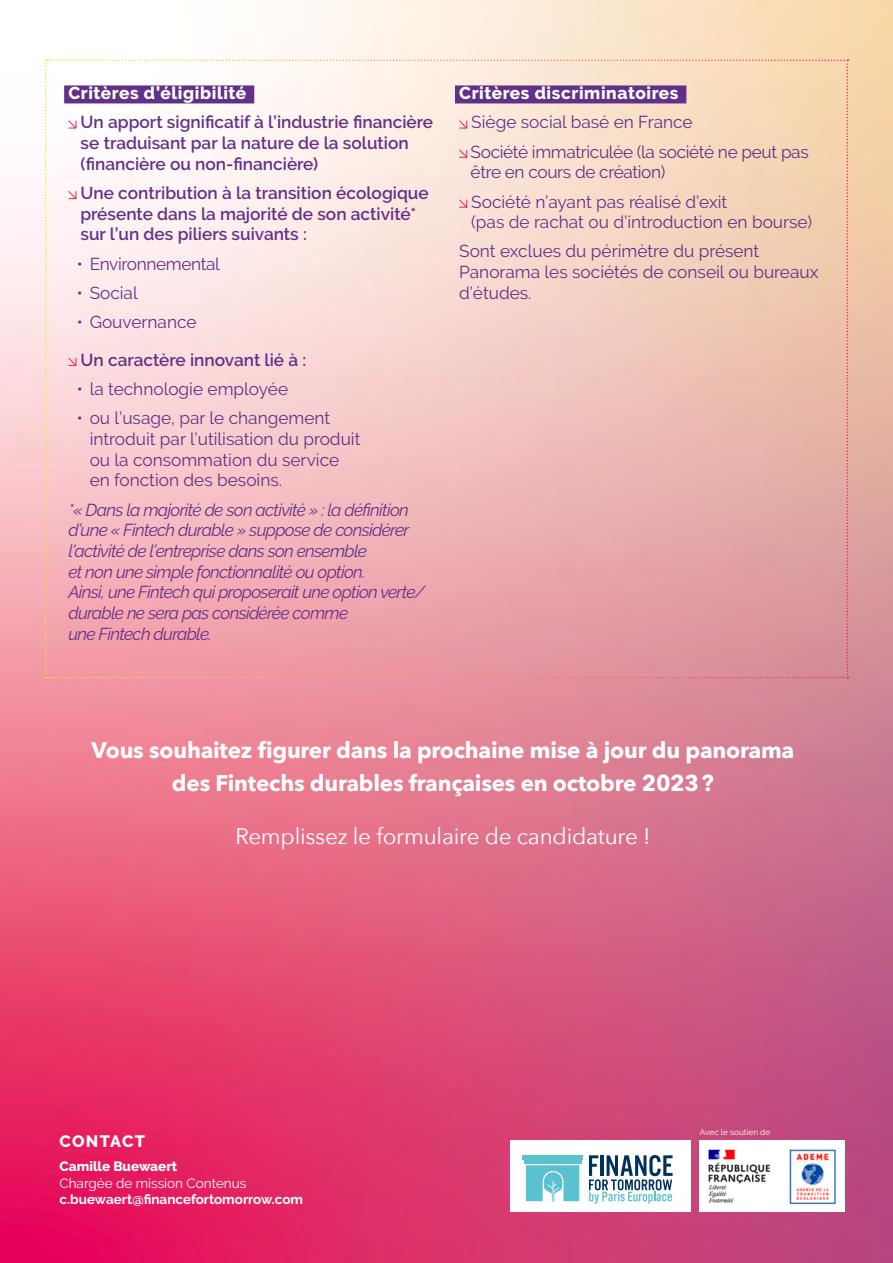
<style>
.page{position:relative;width:893px;height:1263px;background:#fff}
.page>*{position:absolute;margin:0;border:0;box-sizing:border-box;transform-origin:0 0}
.t1{font:700 22.5px/33px "Avenir Next";letter-spacing:-.01em;color:#fff;text-align:center}
.t2{font:22.5px "Avenir Next";letter-spacing:-.01em;color:#fff}
.t3{font:17.25px/20.7px "Raleway";color:#633089}
.t4{font:italic 17.25px/20.7px "Raleway";letter-spacing:-.04em;color:#633089}
.t5{font:600 17.25px/20.7px "Raleway";color:#633089}
.t6{font:17.25px/29.2px "Raleway";letter-spacing:-.02em;color:#633089}
.t7{font:800 17.25px "Raleway";letter-spacing:.035em;color:#fff}
.t8{font:800 16.5px "Raleway";letter-spacing:.075em;color:#fff}
.t9{font:700 13.5px "Raleway";color:#fff}
.t10{font:13.5px "Raleway";color:#fff}
.t11{font:800 13.5px "Raleway";color:#fff}
.t12{font:8.25px "Raleway";color:#fff}
</style>
<div class="page">
<img style="left:0;top:0;width:893px;height:1263px">
<div style="left:510px;top:1141px;width:181px;height:71px;background:#fff"></div>
<hr style="left:522px;top:1155px;width:61px;height:4px;background:#5ac1d0">
<hr style="left:524px;top:1160px;width:57px;height:4px;background:#5ac1d0">
<svg style="left:526px;top:1165px;width:53px;height:37px;background:#75cbd7"></svg>
<svg style="left:589px;top:1155px;width:84px;height:49px"></svg>
<img style="left:699px;top:1141px;width:145px;height:71px">
<svg style="left:45px;top:60px;width:803px;height:618px;background:#f1c6c3"></svg>
<p class="t7" style="left:68px;top:83px;width:179px">Critères d’éligibilité</p>
<p class="t5" style="left:81px;top:112px;width:354px">Un apport significatif à l’industrie financière se traduisant par la nature de la solution (financière ou non-financière)</p>
<p class="t5" style="left:80px;top:183px;width:350px">Une contribution à la transition écologique présente dans la majorité de son activité* sur l’un des piliers suivants :</p>
<p class="t6" style="left:77px;top:249px;width:145px">• Environnemental</p>
<p class="t3" style="left:77px;top:282px;width:62px">• Social</p>
<p class="t3" style="left:77px;top:312px;width:121px">• Gouvernance</p>
<p class="t5" style="left:81px;top:349px;width:227px">Un caractère innovant lié à :</p>
<p class="t3" style="left:77px;top:378px;width:213px">• la technologie employée</p>
<p class="t3" style="left:90px;top:408px;width:272px;text-indent:-13px">• ou l’usage, par le changement introduit par l’utilisation du produit ou la consommation du service en fonction des besoins.</p>
<p class="t4" style="left:68px;top:499px;width:358px">*« Dans la majorité de son activité » : la définition d’une « Fintech durable » suppose de considérer l’activité de l’entreprise dans son ensemble<br>et non une simple fonctionnalité ou option.<br>Ainsi, une Fintech qui proposerait une option verte/ durable ne sera pas considérée comme<br>une Fintech durable.</p>
<p class="t7" style="left:459px;top:83px;width:221px">Critères discriminatoires</p>
<p class="t6" style="left:471px;top:108px;width:340px">Siège social basé en France<br>Société immatriculée (la société ne peut pas</p>
<p class="t3" style="left:471px;top:158px;width:258px;line-height:29.2px">être en cours de création)<br>Société n’ayant pas réalisé d’exit</p>
<p class="t3" style="left:459px;top:207px;width:354px;line-height:29.2px;text-indent:12px">(pas de rachat ou d’introduction en bourse)<br>Sont exclues du périmètre du présent</p>
<p class="t3" style="left:459px;top:262px;width:361px">Panorama les sociétés de conseil ou bureaux d’études.</p>
<h1 class="t1" style="left:91px;top:733px;width:704px">Vous souhaitez figurer dans la prochaine mise à jour du panorama des Fintechs durables françaises en octobre 2023?</h1>
<h1 class="t2" style="left:235px;top:817px;width:417px">Remplissez le formulaire de candidature !</h1>
<p class="t8" style="left:60px;top:1131px;width:87px">CONTACT</p>
<p class="t11" style="left:60px;top:1159px;width:119px">Camille Buewaert</p>
<p class="t10" style="left:60px;top:1175px;width:188px">Chargée de mission Contenus</p>
<p class="t9" style="left:60px;top:1191px;width:245px">c.buewaert@financefortomorrow.com</p>
<p class="t12" style="left:700px;top:1127px;width:72px">Avec le soutien de</p>
</div>
